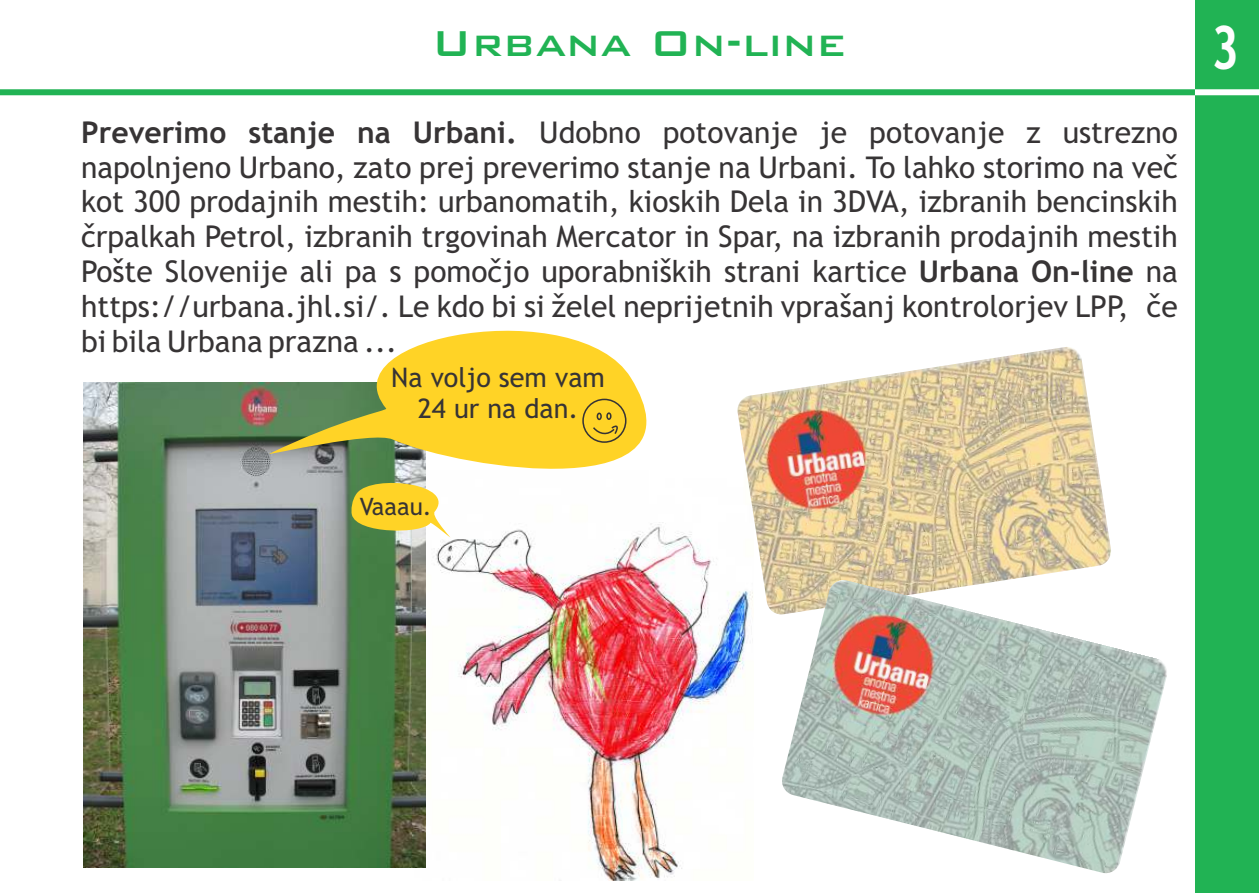
<style>
.page{position:relative;width:1259px;height:893px;background:#fff}
.page>*{position:absolute;margin:0;border:0;box-sizing:border-box;transform-origin:0 0}
.t1{font:700 60px "Trebuchet MS";color:#fefefe;scale:.8 1}
.t2{font:500 48px "Bank Gothic BT";color:#21b354}
.t3{font:30px/34.8px "Trebuchet MS";color:#373435;text-align:justify}
.t4{font:27px/31.5px "Trebuchet MS";color:#373435;text-align:center}
.t5{font:24px "Trebuchet MS";color:#373435}
.s1{font-weight:700}
</style>
<div class="page">
<div style="left:1195px;top:0;width:64px;height:893px;background:#21b354"></div>
<img style="left:433px;top:522px;width:316px;height:358px">
<img style="left:83px;top:382px;width:343px;height:486px">
<img style="left:736px;top:347px;width:375px;height:268px">
<img style="left:780px;top:578px;width:387px;height:296px">
<svg style="left:268px;top:330px;width:379px;height:176px"></svg>
<div style="left:582px;top:399px;width:44px;height:44px;background:#ffd326;border:2px solid #373435;border-radius:50%"></div>
<svg style="left:596px;top:413px;width:6px;height:7px"></svg>
<svg style="left:606px;top:412px;width:5px;height:8px"></svg>
<svg style="left:593px;top:425px;width:26px;height:11px"></svg>
<svg style="left:351px;top:474px;width:107px;height:64px"></svg>
<div style="left:1188px;top:89px;width:71px;height:6px;background:#fff"></div>
<div style="left:0;top:89px;width:1195px;height:6px;background:#21b354"></div>
<h2 class="t2" style="left:431px;top:20px;width:416px">Urbana On-line</h2>
<p class="t3" style="left:81px;top:117px;width:1098px"><span class="s1">Preverimo stanje na Urbani.</span> Udobno potovanje je potovanje z ustrezno napolnjeno Urbano, zato prej preverimo stanje na Urbani. To lahko storimo na več kot 300 prodajnih mestih: urbanomatih, kioskih Dela in 3DVA, izbranih bencinskih črpalkah Petrol, izbranih trgovinah Mercator in Spar, na izbranih prodajnih mestih Pošte Slovenije ali pa s pomočjo uporabniških strani kartice <span class="s1">Urbana On-line</span> na https://urbana.jhl.si/. Le kdo bi si želel neprijetnih vprašanj kontrolorjev LPP, če bi bila Urbana prazna ...</p>
<p class="t4" style="left:391px;top:364px;width:215px">Na voljo sem vam<br>24 ur na dan.</p>
<p class="t5" style="left:360px;top:497px;width:73px">Vaaau.</p>
<h1 class="t1" style="left:1211px;top:25px;width:37px">3</h1>
</div>
